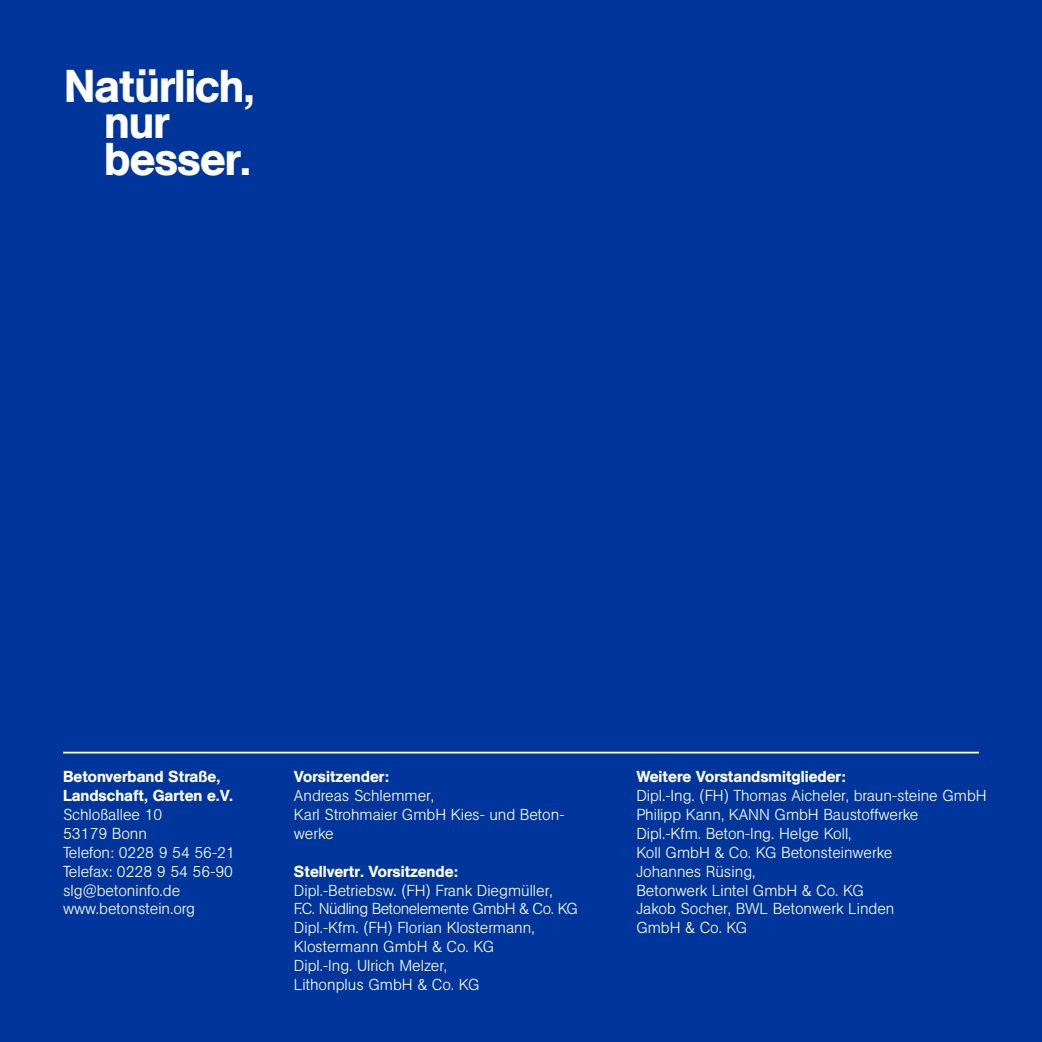
<style>
.page{position:relative;width:1042px;height:1042px;background:#00369c}
.page>*{position:absolute;margin:0;border:0;box-sizing:border-box;transform-origin:0 0}
.t1{font:500 45.5px/36.8px "AG Book Pro";letter-spacing:-.02em;color:#fff}
.t2{font:300 15.75px/18.9px "AG Book Pro";color:#fff}
.t3{font:500 15.75px/18.9px "AG Book Pro";color:#fff}
</style>
<div class="page">
<hr style="left:63px;top:752px;width:916px;height:1px;background:#fff">
<h1 class="t1" style="left:104px;top:67px;width:152px;text-indent:-40px">Natürlich, nur besser.</h1>
<p class="t3" style="left:63px;top:767px;width:172px">Betonverband Straße,<br>Landschaft, Garten e.V.</p>
<p class="t2" style="left:63px;top:805px;width:173px">Schloßallee 10<br>53179 Bonn<br>Telefon: 0228 9 54 56-21<br>Telefax: 0228 9 54 56-90 slg@betoninfo.de www.betonstein.org</p>
<p class="t3" style="left:294px;top:767px;width:97px">Vorsitzender:</p>
<p class="t2" style="left:294px;top:786px;width:272px">Andreas Schlemmer,<br>Karl Strohmaier GmbH Kies- und Beton&shy;werke</p>
<p class="t3" style="left:294px;top:861px;width:166px">Stellvertr. Vorsitzende:</p>
<p class="t2" style="left:294px;top:880px;width:285px">Dipl.-Betriebsw. (FH) Frank Diegmüller,<br>F.C. Nüdling Betonelemente GmbH &amp; Co. KG<br>Dipl.-Kfm. (FH) Florian Klostermann,<br>Klostermann GmbH &amp; Co. KG<br>Dipl.-Ing. Ulrich Melzer,<br>Lithonplus GmbH &amp; Co. KG</p>
<p class="t3" style="left:636px;top:767px;width:211px">Weitere Vorstandsmitglieder:</p>
<p class="t2" style="left:636px;top:786px;width:352px">Dipl.-Ing. (FH) Thomas Aicheler, braun-steine GmbH<br>Philipp Kann, KANN GmbH Baustoffwerke<br>Dipl.-Kfm. Beton-Ing. Helge Koll,<br>Koll GmbH &amp; Co. KG Betonsteinwerke<br>Johannes Rüsing,<br>Betonwerk Lintel GmbH &amp; Co. KG<br>Jakob Socher, BWL Betonwerk Linden<br>GmbH &amp; Co. KG</p>
</div>
